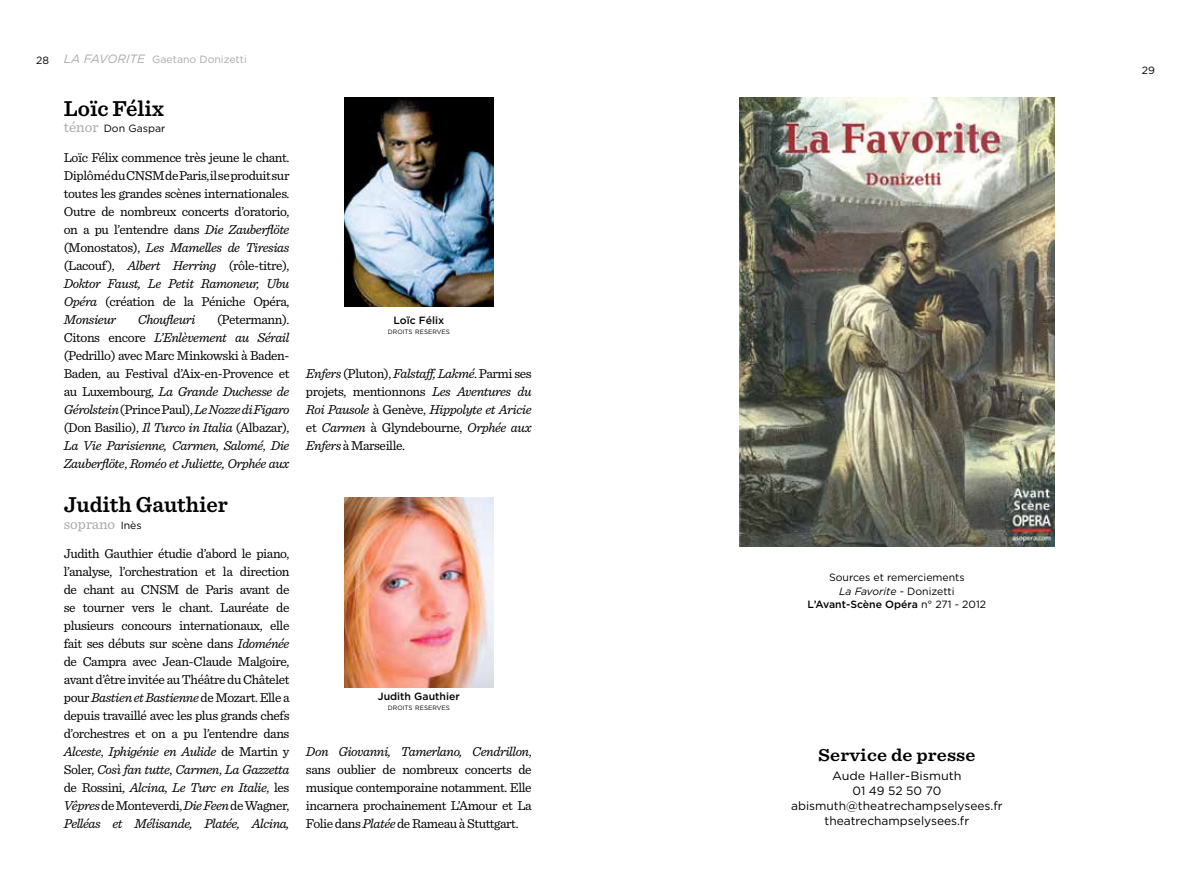
<style>
.page{position:relative;width:1191px;height:893px;background:#fff}
.page>*{position:absolute;margin:0;border:0;box-sizing:border-box;transform-origin:0 0}
.t1{font:600 22.5px "Sentinel";color:#000}
.t2{font:600 18px "Sentinel";letter-spacing:.01em;color:#000;scale:1.1 1}
.t3{font:15px "Sentinel";color:#a7a9ac}
.t4{font:13.5px/18px "Sentinel";letter-spacing:-.03em;color:#000;text-align:justify}
.t5{font:italic 13.5px/18px "Sentinel";letter-spacing:-.03em;color:#000;text-align:justify}
.t6{font:12px/15px "Gotham";color:#000;text-align:center;scale:1.05 1}
.t7{font:10.5px/13.5px "Gotham";color:#000;text-align:center}
.t8{font:10.5px "Gotham";color:#a7a9ac}
.t9{font:500 10.5px "Gotham";color:#000}
.t10{font:6.3px "Gotham";color:#000}
.s1{font-style:italic;font-size:12px}
.s2{font-family:"Sentinel";font-size:15px;color:#a7a9ac}
.s3{font-style:italic}
.s4{font-family:"Gotham";font-size:10.5px;color:#000}
.s5{font-style:normal}
.s6{font-weight:500}
</style>
<div class="page">
<img style="left:344px;top:497px;width:149px;height:191px">
<img style="left:344px;top:98px;width:149px;height:208px">
<img style="left:739px;top:98px;width:315px;height:449px">
<p class="t7" style="left:36px;top:53px;width:14px">28</p>
<p class="t8" style="left:64px;top:53px;width:185px"><span class="s1">LA FAVORITE</span> Gaetano Donizetti</p>
<h1 class="t1" style="left:64px;top:91px;width:101px">Loïc Félix</h1>
<p class="t7" style="left:64px;top:122px;width:103px"><span class="s2">ténor</span> Don Gaspar</p>
<p class="t4" style="left:64px;top:148px;width:227px">Loïc Félix commence très jeune le chant.<br>Diplômé du CNSM de Paris, il se produit sur toutes les grandes scènes internationales.<br>Outre de nombreux concerts d’oratorio, on a pu l’entendre dans <span class="s3">Die Zauberflöte </span>(Monostatos), <span class="s3">Les Mamelles de Tiresias </span>(Lacouf ), <span class="s3">Albert Herring</span> (rôle-titre), <span class="s3">Doktor Faust, Le Petit Ramoneur, Ubu Opéra</span> (création de la Péniche Opéra, <span class="s3">Monsieur</span></p>
<p class="t4" style="left:64px;top:310px;width:227px;text-indent:153px">(Petermann).<br>Citons encore <span class="s3">L’Enlèvement au Sérail </span>(Pedrillo) avec Marc Minkowski à Baden-Baden, au Festival d’Aix-en-Provence et au Luxembourg, <span class="s3">La Grande Duchesse de Gérolstein</span> (Prince Paul), <span class="s3">Le Nozze di Figaro </span>(Don Basilio), <span class="s3">Il Turco in Italia</span> (Albazar), <span class="s3">La Vie Parisienne, Carmen</span>, <span class="s3">Salomé</span>, <span class="s3">Die Zauberflöte</span>, <span class="s3">Roméo et Juliette, Orphée aux</span></p>
<p class="t5" style="left:138px;top:310px;width:59px">Choufleuri</p>
<h1 class="t1" style="left:64px;top:487px;width:166px">Judith Gauthier</h1>
<p class="t3" style="left:64px;top:512px;width:79px">soprano <span class="s4">Inès</span></p>
<p class="t4" style="left:64px;top:544px;width:227px">Judith Gauthier étudie d’abord le piano, l’analyse, l’orchestration et la direction de chant au CNSM de Paris avant de se tourner vers le chant. Lauréate de plusieurs concours internationaux, elle fait ses débuts sur scène dans <span class="s3">Idoménée </span>de Campra avec Jean-Claude Malgoire, avant d’être invitée au Théâtre du Châtelet pour <span class="s3">Bastien et Bastienne</span> de Mozart. Elle a depuis travaillé avec les plus grands chefs d’orchestres et on a pu l’entendre dans <span class="s3">Alceste</span>, <span class="s3">Iphigénie en Aulide</span> de Martin y Soler, <span class="s3">Così fan tutte</span>, <span class="s3">Carmen</span>, <span class="s3">La Gazzetta </span>de Rossini, <span class="s3">Alcina</span>, <span class="s3">Le Turc en Italie</span>, les <span class="s3">Vêpres</span> de Monteverdi, <span class="s3">Die Feen</span> de Wagner, <span class="s3">Pelléas et Mélisande, Platée, Alcina,</span></p>
<p class="t9" style="left:393px;top:313px;width:52px">Loïc Félix</p>
<p class="t10" style="left:388px;top:328px;width:63px">DROITS RESERVES</p>
<p class="t5" style="left:306px;top:364px;width:227px">Enfers <span class="s5">(Pluton),</span> Falstaff, Lakmé<span class="s5">. Parmi ses projets, mentionnons</span> Les Aventures du Roi Pausole <span class="s5">à Genève,</span> Hippolyte et Aricie <span class="s5">et</span> Carmen <span class="s5">à Glyndebourne,</span> Orphée aux Enfers <span class="s5">à Marseille.</span></p>
<p class="t9" style="left:378px;top:689px;width:83px">Judith Gauthier</p>
<p class="t10" style="left:388px;top:704px;width:63px">DROITS RESERVES</p>
<p class="t4" style="left:306px;top:742px;width:227px"><span class="s3">Don Giovanni, Tamerlano, Cendrillon</span>, sans oublier de nombreux concerts de musique contemporaine notamment. Elle incarnera prochainement L’Amour et La Folie dans <span class="s3">Platée</span> de Rameau à Stuttgart.</p>
<p class="t7" style="left:1141px;top:63px;width:15px">29</p>
<p class="t7" style="left:807px;top:570px;width:180px">Sources et remerciements<br><span class="s3">La Favorite</span> - Donizetti<br><span class="s6">L’Avant-Scène Opéra</span> n° 271 - 2012</p>
<h2 class="t2" style="left:818px;top:741px;width:145px">Service de presse</h2>
<p class="t6" style="left:791px;top:768px;width:203px">Aude Haller-Bismuth<br>01 49 52 50 70 abismuth@theatrechampselysees.fr theatrechampselysees.fr</p>
</div>
